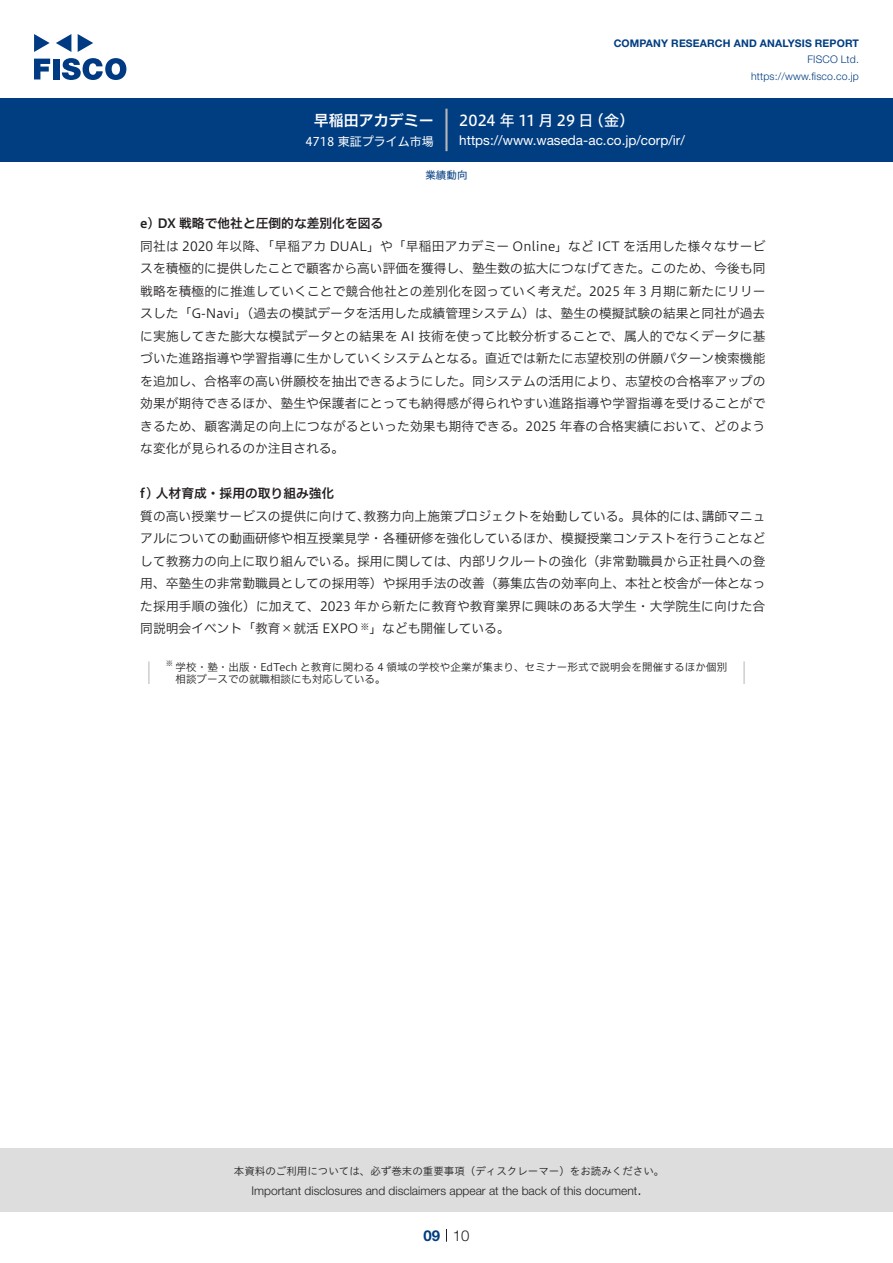
<style>
.page{position:relative;width:893px;height:1263px;background:#fff}
.page>*{position:absolute;margin:0;border:0;box-sizing:border-box;transform-origin:0 0}
.t1{font:15px "Hiragino UD Sans F Std N W5";letter-spacing:.005em;color:#fff}
.t2{font:15px "Hiragino UD Sans F Std N W6";color:#fff}
.t3{font:300 15px "Helvetica Neue LT Std";color:#231f20}
.t4{font:700 15px "Helvetica Neue LT Std";color:#003d81}
.t5{font:13.5px "Helvetica Neue LT Std";color:#fff}
.本文3mm{font:12.75px/22.5px "Hiragino UD Sans F Std N W3";color:#231f20;text-align:justify}
.小タイトル3mm{font:12.75px "Hiragino UD Sans F Std N W6";color:#231f20}
.t6{font:300 12px "Helvetica Neue LT Std";color:#231f20}
.t7{font:12px "Hiragino UD Sans F Std N W4";color:#fff}
.t8{font:10.5px "Hiragino UD Sans F Std N W3";letter-spacing:.015em;color:#231f20}
.t9{font:10.5px "Hiragino UD Sans Std W3";color:#231f20}
.t10{font:700 10.5px "Helvetica Neue LT Std";letter-spacing:.015em;color:#003d81}
.t11{font:300 10.5px/16.5px "Helvetica Neue LT Std";letter-spacing:.015em;color:#003d81;text-align:right}
.ヘッダー{font:10.5px "Hiragino UD Sans F Std N W4";color:#003d81}
.本文3mm-2{font:8.85px "Hiragino UD Sans F Std N W3";color:#231f20}
.t12{font:7.35px "Hiragino UD Sans F Std N W3";color:#231f20}
.s1{font-size:12.75px}
</style>
<div class="page">
<div style="left:0;top:1148px;width:893px;height:64px;background:#ddd"></div>
<svg style="left:34px;top:59px;width:16px;height:20px"></svg>
<div style="left:53px;top:59px;width:6px;height:20px;background:#003a83"></div>
<svg style="left:62px;top:58px;width:64px;height:22px"></svg>
<svg style="left:34px;top:34px;width:16px;height:18px"></svg>
<svg style="left:78px;top:34px;width:15px;height:18px"></svg>
<svg style="left:56px;top:34px;width:15px;height:18px"></svg>
<div style="left:0;top:98px;width:893px;height:64px;background:#003d81"></div>
<hr style="left:445px;top:109px;width:3px;height:42px;background:#b5b5b6">
<svg style="left:446px;top:1229px;width:1px;height:13px"></svg>
<hr style="left:148px;top:661px;width:2px;height:23px;background:#d3d3d3">
<hr style="left:743px;top:661px;width:2px;height:23px;background:#d3d3d3">
<p class="t2" style="left:314px;top:109px;width:122px">早稲田アカデミー</p>
<p class="t7" style="left:305px;top:132px;width:130px">4718 東証プライム市場</p>
<p class="t10" style="left:614px;top:37px;width:247px">COMPANY RESEARCH AND ANALYSIS REPORT</p>
<p class="t11" style="left:751px;top:51px;width:109px">FISCO Ltd. https://www.fisco.co j p.</p>
<p class="t1" style="left:589px;top:109px;width:47px">（金(</p>
<p class="t1" style="left:459px;top:109px;width:136px">2024 年 11 月 29 日</p>
<p class="t5" style="left:459px;top:132px;width:227px">https://www.waseda-ac.co j p. /corp /i r/</p>
<p class="ヘッダー" style="left:425px;top:167px;width:43px">業績動向</p>
<p class="小タイトル3mm" style="left:140px;top:214px;width:244px">e) DX 戦略で他社と圧倒的な差別化を図る</p>
<p class="本文3mm" style="left:140px;top:234px;width:627px">同社は 2020 年以降、「早稲アカ DUAL」や「早稲田アカデミー Online」など ICT を活用した様々なサービスを積極的に提供したことで顧客から高い評価を獲得し、塾生数の拡大につなげてきた。このため、今後も同戦略を積極的に推進していくことで競合他社との差別化を図っていく考えだ。2025 年 3 月期に新たにリリースした「G-Navi」（過去の模試データを活用した成績管理システム）は、塾生の模擬試験の結果と同社が過去に実施してきた膨大な模試データとの結果を AI 技術を使って比較分析することで、属人的でなくデータに基づいた進路指導や学習指導に生かしていくシステムとなる。直近では新たに志望校別の併願パターン検索機能を追加し、合格率の高い併願校を抽出できるようにした。同システムの活用により、志望校の合格率アップの効果が期待できるほか、塾生や保護者にとっても納得感が得られやすい進路指導や学習指導を受けることができるため、顧客満足の向上につながるといった効果も期待できる。2025 年春の合格実績において、どのような変化が見られるのか注目される。</p>
<p class="小タイトル3mm" style="left:140px;top:484px;width:196px">f) 人材育成・採用の取り組み強化</p>
<p class="本文3mm" style="left:702px;top:504px;width:65px">講師マニュ</p>
<p class="本文3mm" style="left:140px;top:504px;width:231px">質の高い授業サービスの提供に向けて、</p>
<p class="本文3mm" style="left:140px;top:526px;width:627px">アルについての動画研修や相互授業見学・各種研修を強化しているほか、模擬授業コンテストを行うことなど</p>
<p class="本文3mm" style="left:140px;top:549px;width:627px">して教務力の向上に取り組んでいる。採用に関しては、内部リクルートの強化（非常勤職員から正社員への登</p>
<p class="本文3mm" style="left:140px;top:571px;width:627px">用、卒塾生の非常勤職員としての採用等）や採用手法の改善（募集広告の効率向上、本社と校舎が一体となっ</p>
<p class="本文3mm" style="left:140px;top:594px;width:627px">た採用手順の強化）に加えて、2023 年から新たに教育や教育業界に興味のある大学生・大学院生に向けた合</p>
<p class="本文3mm" style="left:382px;top:616px;width:129px">なども開催している。</p>
<p class="本文3mm" style="left:364px;top:504px;width:346px">教務力向上施策プロジェクトを始動している。具体的には、</p>
<p class="本文3mm" style="left:140px;top:616px;width:219px">同説明会イベント「教育×就活 EXPO</p>
<p class="t8" style="left:176px;top:659px;width:553px">学校・塾・出版・EdTech と教育に関わる 4 領域の学校や企業が集まり、セミナー形式で説明会を開催するほか個別</p>
<p class="本文3mm-2" style="left:361px;top:620px;width:23px">※<span class="s1">」</span></p>
<p class="t12" style="left:166px;top:658px;width:9px">※</p>
<p class="t8" style="left:176px;top:671px;width:211px">相談ブースでの就職相談にも対応している。</p>
<p class="t9" style="left:234px;top:1163px;width:432px">本資料のご利用については、必ず巻末の重要事項（ディスクレーマー）をお読みください。</p>
<p class="t3" style="left:637px;top:1180px;width:6px">.</p>
<p class="t6" style="left:251px;top:1183px;width:387px">Important disclosures and disclaimers appear at the back of this document</p>
<p class="t4" style="left:423px;top:1226px;width:18px">09</p>
<p class="t3" style="left:453px;top:1226px;width:18px">10</p>
</div>
